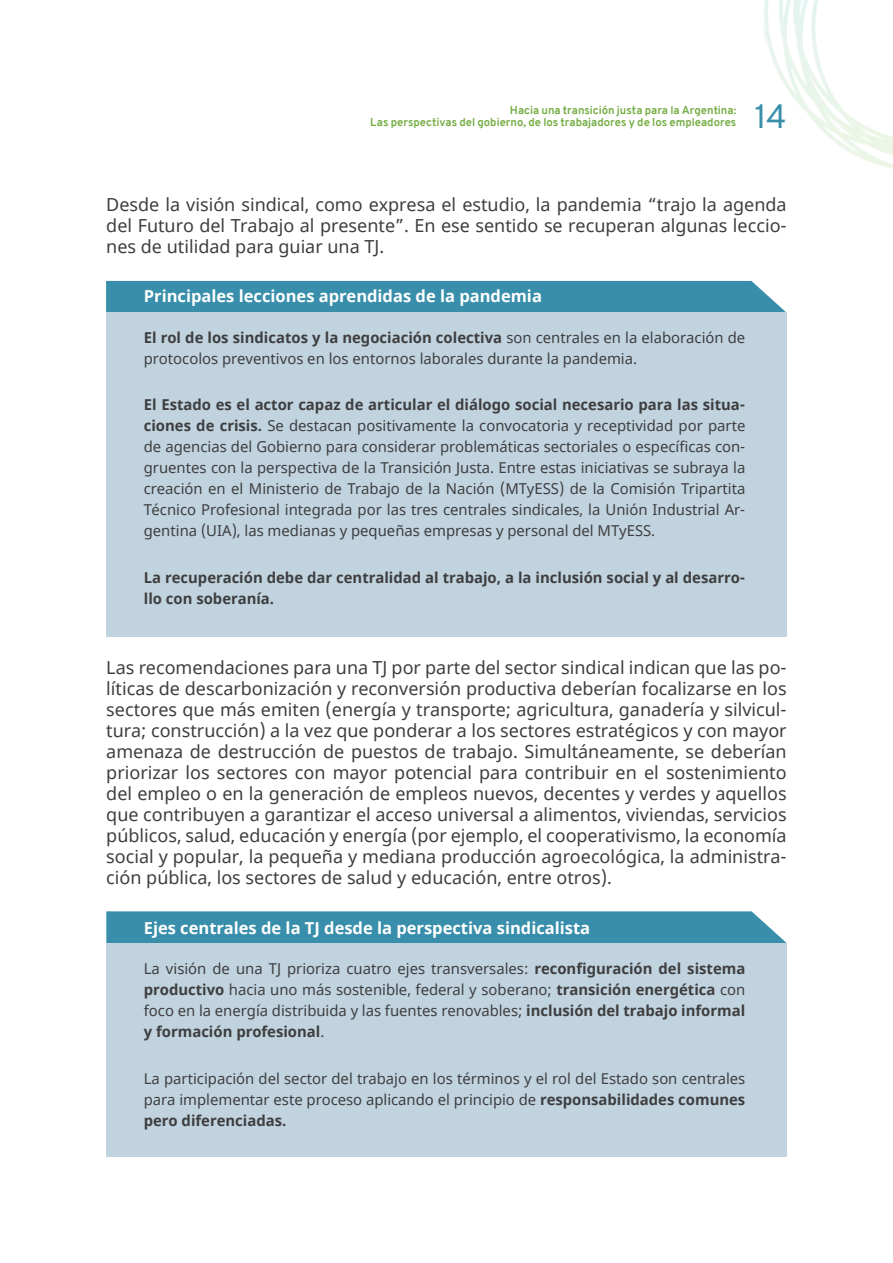
<style>
.page{position:relative;width:893px;height:1263px;background:#fff}
.page>*{position:absolute;margin:0;border:0;box-sizing:border-box;transform-origin:0 0}
.t1{font:33px "Overpass";color:#398fab}
.t2{font:18px/21px "Noto Sans";color:#3e3e3f;text-align:justify}
.t3{font:700 16.5px "Noto Sans";color:#fff}
.recuadro_texto{font:15px/21px "Noto Sans";color:#3e3e3f;text-align:justify}
.recuadro_texto-2{font:700 15px/21px "Noto Sans";color:#3e3e3f}
.t4{font:700 11.25px/12px "Overpass";color:#74ac42;text-align:right}
.s1{font-weight:700}
</style>
<div class="page">
<img style="left:764px;top:0;width:129px;height:168px">
<div style="left:106px;top:911px;width:681px;height:32px;background:#398fab"></div>
<div style="left:106px;top:943px;width:681px;height:214px;background:#c1d3df"></div>
<div style="left:106px;top:281px;width:680px;height:31px;background:#398fab"></div>
<div style="left:106px;top:312px;width:680px;height:324px;background:#c1d3df"></div>
<p class="t4" style="left:370px;top:104px;width:368px">Hacia una transición justa para la Argentina:<br>Las perspectivas del gobierno, de los trabajadores y de los empleadores</p>
<h1 class="t1" style="left:754px;top:93px;width:34px">14</h1>
<p class="t2" style="left:106px;top:194px;width:682px">Desde la visión sindical, como expresa el estudio, la pandemia “trajo la agenda del Futuro del Trabajo al presente”. En ese sentido se recuperan algunas leccio&shy;nes de utilidad para guiar una TJ.</p>
<p class="t3" style="left:144px;top:284px;width:400px">Principales lecciones aprendidas de la pandemia</p>
<p class="recuadro_texto" style="left:144px;top:327px;width:603px"><span class="s1">El rol de los sindicatos y la negociación colectiva</span> son centrales en la elaboración de protocolos preventivos en los entornos laborales durante la pandemia.</p>
<p class="recuadro_texto" style="left:144px;top:395px;width:603px"><span class="s1">El Estado es el actor capaz de articular el diálogo social necesario para las situa&shy;ciones de crisis.</span> Se destacan positivamente la convocatoria y receptividad por parte de agencias del Gobierno para considerar problemáticas sectoriales o específicas con&shy;gruentes con la perspectiva de la Transición Justa. Entre estas iniciativas se subraya la creación en el Ministerio de Trabajo de la Nación (MTyESS) de la Comisión Tripartita Técnico Profesional integrada por las tres centrales sindicales, la Unión Industrial Ar&shy;gentina (UIA), las medianas y pequeñas empresas y personal del MTyESS.</p>
<p class="recuadro_texto-2" style="left:144px;top:567px;width:603px">La recuperación debe dar centralidad al trabajo, a la inclusión social y al desarro&shy;llo con soberanía.</p>
<p class="t2" style="left:106px;top:658px;width:682px">Las recomendaciones para una TJ por parte del sector sindical indican que las po&shy;líticas de descarbonización y reconversión productiva deberían focalizarse en los sectores que más emiten (energía y transporte; agricultura, ganadería y silvicul&shy;tura; construcción) a la vez que ponderar a los sectores estratégicos y con mayor amenaza de destrucción de puestos de trabajo. Simultáneamente, se deberían priorizar los sectores con mayor potencial para contribuir en el sostenimiento del empleo o en la generación de empleos nuevos, decentes y verdes y aquellos que contribuyen a garantizar el acceso universal a alimentos, viviendas, servicios públicos, salud, educación y energía (por ejemplo, el cooperativismo, la economía social y popular, la pequeña y mediana producción agroecológica, la administra&shy;ción pública, los sectores de salud y educación, entre otros).</p>
<p class="t3" style="left:144px;top:916px;width:448px">Ejes centrales de la TJ desde la perspectiva sindicalista</p>
<p class="recuadro_texto" style="left:144px;top:959px;width:603px">La visión de una TJ prioriza cuatro ejes transversales: <span class="s1">reconfiguración del sistema productivo</span> hacia uno más sostenible, federal y soberano; <span class="s1">transición energética</span> con foco en la energía distribuida y las fuentes renovables; <span class="s1">inclusión del trabajo informal y formación profesional</span>.</p>
<p class="recuadro_texto" style="left:144px;top:1068px;width:603px">La participación del sector del trabajo en los términos y el rol del Estado son centrales para implementar este proceso aplicando el principio de <span class="s1">responsabilidades comunes pero diferenciadas.</span></p>
</div>
